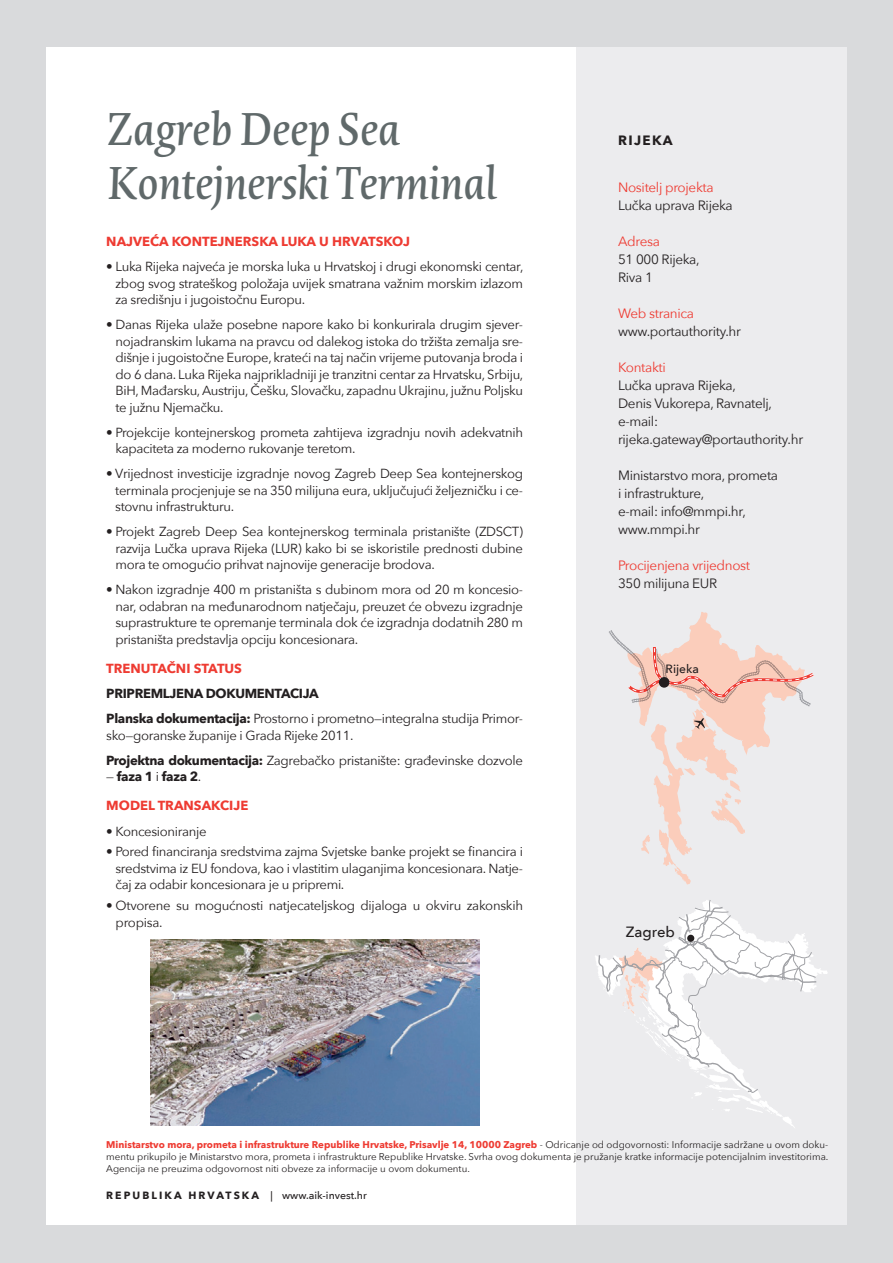
<style>
.page{position:relative;width:893px;height:1263px;background:#d9dadc}
.page>*{position:absolute;margin:0;border:0;box-sizing:border-box;transform-origin:0 0}
.Naslov_projekta{font:italic 45px/54px "Novel Pro";letter-spacing:-.02em;color:#60696a}
.t1{font:500 14.85px "Avenir Next";color:#231f20}
.Info_body{font:13.5px/18px "Avenir Next";letter-spacing:-.025em;color:#231f20}
.Info_body_RED{font:13.5px "Avenir Next";letter-spacing:-.025em;color:#ee3b32}
.Naselje{font:700 13.5px "Avenir Next";letter-spacing:.1em;color:#231f20}
.Podnaslov_RED{font:13.2px/16.5px "Avenir Next";letter-spacing:-.025em;color:#231f20;text-align:justify}
.Body{font:13.2px/16.5px "Avenir Next";letter-spacing:-.025em;color:#231f20}
.Podnaslov_RED-2{font:700 13.2px "Avenir Next";color:#ee3b32}
.Body-2{font:700 13.2px "Avenir Next";letter-spacing:-.025em;color:#231f20}
.t2{font:500 12px "Avenir Next";color:#231f20}
.t3{font:500 10.5px "Avenir Next";color:#231f20}
.t4{font:9.75px/11.7px "Avenir Next";color:#231f20;text-align:justify}
.s1{font-weight:700}
.s2{font-weight:400}
.s3{font-weight:700;color:#ee3b32}
</style>
<div class="page">
<div style="left:47px;top:47px;width:529px;height:1178px;background:#fff"></div>
<div style="left:576px;top:47px;width:270px;height:1178px;background:#ececee"></div>
<svg style="left:597px;top:900px;width:221px;height:228px"></svg>
<div style="left:687px;top:935px;width:7px;height:7px;background:#231f20;border-radius:50%"></div>
<svg style="left:609px;top:612px;width:205px;height:272px"></svg>
<img style="left:150px;top:940px;width:329px;height:186px">
<p class="Naslov_projekta" style="left:106px;top:100px;width:393px">Zagreb Deep Sea<br>Kontejnerski Terminal</p>
<p class="Podnaslov_RED-2" style="left:106px;top:230px;width:305px">NAJVEĆA KONTEJNERSKA LUKA U HRVATSKOJ</p>
<p class="Podnaslov_RED" style="left:115px;top:258px;width:409px;text-indent:-9px">• Luka Rijeka najveća je morska luka u Hrvatskoj i drugi ekonomski centar, zbog svog strateškog položaja uvijek smatrana važnim morskim izlazom za središnju i jugoistočnu Europu.</p>
<p class="Podnaslov_RED" style="left:115px;top:316px;width:409px;text-indent:-9px">• Danas Rijeka ulaže posebne napore kako bi konkurirala drugim sjever&shy;nojadranskim lukama na pravcu od dalekog istoka do tržišta zemalja sre&shy;dišnje i jugoistočne Europe, krateći na taj način vrijeme putovanja broda i do 6 dana. Luka Rijeka najprikladniji je tranzitni centar za Hrvatsku, Srbiju, BiH, Mađarsku, Austriju, Češku, Slovačku, zapadnu Ukrajinu, južnu Poljsku te južnu Njemačku.</p>
<p class="Podnaslov_RED" style="left:115px;top:423px;width:409px;text-indent:-9px">• Projekcije kontejnerskog prometa zahtijeva izgradnju novih adekvatnih kapaciteta za moderno rukovanje teretom.</p>
<p class="Podnaslov_RED" style="left:115px;top:465px;width:409px;text-indent:-9px">• Vrijednost investicije izgradnje novog Zagreb Deep Sea kontejnerskog terminala procjenjuje se na 350 milijuna eura, uključujući željezničku i ce&shy;stovnu infrastrukturu.</p>
<p class="Podnaslov_RED" style="left:115px;top:523px;width:409px;text-indent:-9px">• Projekt Zagreb Deep Sea kontejnerskog terminala pristanište (ZDSCT) razvija Lučka uprava Rijeka (LUR) kako bi se iskoristile prednosti dubine mora te omogućio prihvat najnovije generacije brodova.</p>
<p class="Podnaslov_RED" style="left:115px;top:581px;width:409px;text-indent:-9px">• Nakon izgradnje 400 m pristaništa s dubinom mora od 20 m koncesio&shy;nar, odabran na međunarodnom natječaju, preuzet će obvezu izgradnje suprastrukture te opremanje terminala dok će izgradnja dodatnih 280 m pristaništa predstavlja opciju koncesionara.</p>
<p class="Podnaslov_RED-2" style="left:106px;top:657px;width:137px">TRENUTAČNI STATUS</p>
<p class="Body-2" style="left:106px;top:682px;width:214px">PRIPREMLJENA DOKUMENTACIJA</p>
<p class="Body" style="left:106px;top:710px;width:418px"><span class="s1">Planska dokumentacija:</span> Prostorno i prometno—integralna studija Primor&shy;sko—goranske županije i Grada Rijeke 2011.</p>
<p class="Body" style="left:106px;top:751px;width:418px"><span class="s1">Projektna dokumentacija:</span> Zagrebačko pristanište: građevinske dozvole</p>
<p class="Body-2" style="left:106px;top:765px;width:97px"><span class="s2">—</span> faza 1 <span class="s2">i</span> faza 2<span class="s2">.</span></p>
<p class="Podnaslov_RED-2" style="left:106px;top:794px;width:143px">MODEL TRANSAKCIJE</p>
<p class="Body" style="left:106px;top:822px;width:102px">• Koncesioniranje</p>
<p class="Body" style="left:115px;top:843px;width:409px;text-align:justify;text-indent:-9px">• Pored financiranja sredstvima zajma Svjetske banke projekt se financira i sredstvima iz EU fondova, kao i vlastitim ulaganjima koncesionara. Natje&shy;čaj za odabir koncesionara je u pripremi.</p>
<p class="Body" style="left:116px;top:896px;width:409px;text-indent:-9px">• Otvorene su mogućnosti natjecateljskog dijaloga u okviru zakonskih propisa.</p>
<p class="Naselje" style="left:618px;top:129px;width:56px">RIJEKA</p>
<p class="Info_body_RED" style="left:618px;top:176px;width:97px">Nositelj projekta</p>
<p class="Info_body" style="left:618px;top:196px;width:116px">Lučka uprava Rijeka</p>
<p class="Info_body_RED" style="left:618px;top:230px;width:43px">Adresa</p>
<p class="Info_body" style="left:618px;top:250px;width:83px">51 000 Rijeka,<br>Riva 1</p>
<p class="Info_body_RED" style="left:618px;top:302px;width:77px">Web stranica</p>
<p class="Info_body" style="left:618px;top:322px;width:124px">www.portauthority.hr</p>
<p class="Info_body_RED" style="left:618px;top:356px;width:49px">Kontakti</p>
<p class="Info_body" style="left:618px;top:376px;width:187px">Lučka uprava Rijeka,<br>Denis Vukorepa, Ravnatelj, e-mail: rijeka.gateway@portauthority.hr</p>
<p class="Info_body" style="left:618px;top:466px;width:162px">Ministarstvo mora, prometa i infrastrukture,</p>
<p class="Info_body" style="left:618px;top:502px;width:129px">e-mail: info@mmpi.hr,</p>
<p class="Info_body" style="left:618px;top:520px;width:83px">www.mmpi.hr</p>
<p class="Info_body_RED" style="left:618px;top:554px;width:134px">Procijenjena vrijednost</p>
<p class="Info_body" style="left:618px;top:574px;width:101px">350 milijuna EUR</p>
<p class="t2" style="left:666px;top:658px;width:35px">Rijeka</p>
<p class="t1" style="left:626px;top:919px;width:50px">Zagreb</p>
<p class="t4" style="left:106px;top:1138px;width:724px"><span class="s3">Ministarstvo mora, prometa i infrastrukture Republike Hrvatske, Prisavlje 14, 10000 Zagreb</span> - Odricanje od odgovornosti: Informacije sadržane u ovom doku&shy;mentu prikupilo je Ministarstvo mora, prometa i infrastrukture Republike Hrvatske. Svrha ovog dokumenta je pružanje kratke informacije potencijalnim investitorima.<br>Agencija ne preuzima odgovornost niti obveze za informacije u ovom dokumentu.</p>
<p class="t3" style="left:106px;top:1186px;width:262px"><span class="s1">R E P U B L I KA H R VAT S KA</span> | www.aik-invest.hr</p>
</div>
